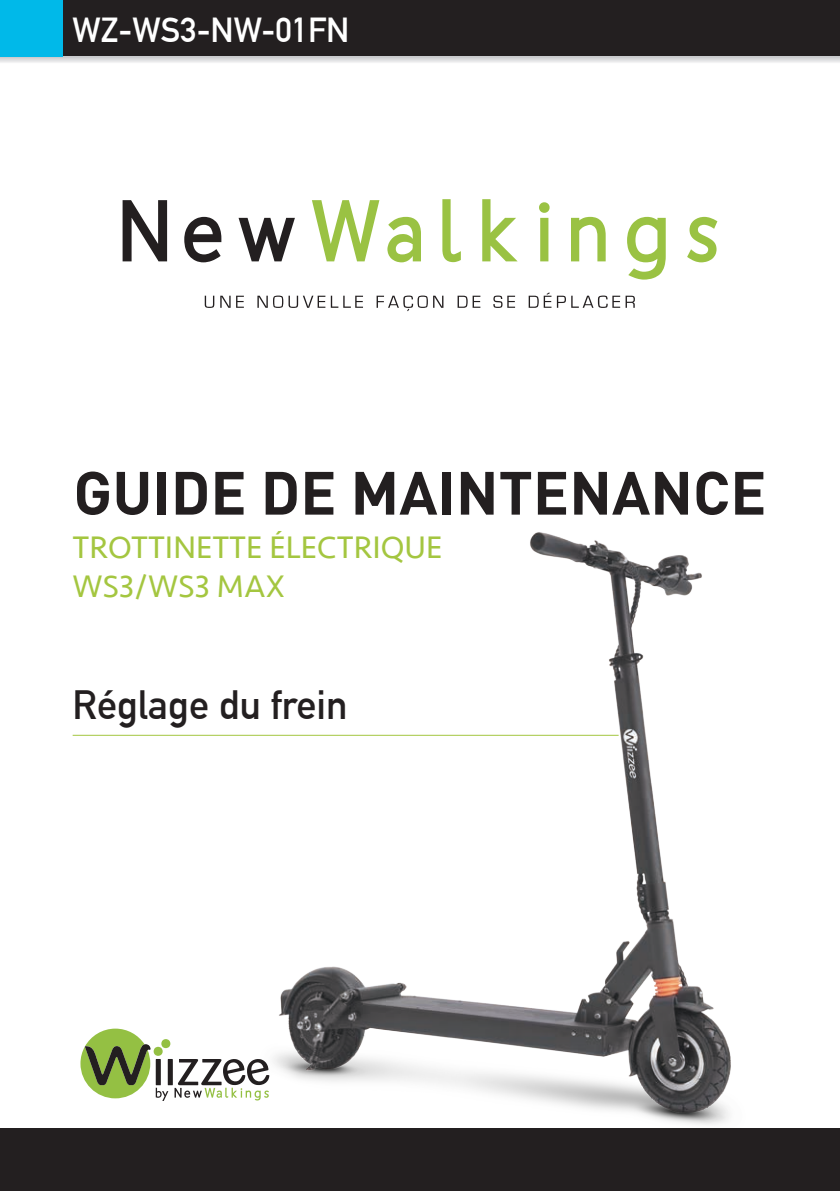
<style>
.page{position:relative;width:840px;height:1191px;background:#fff}
.page>*{position:absolute;margin:0;border:0;box-sizing:border-box;transform-origin:0 0}
.t1{font:60px "DIN Bold";color:#231f20}
.t2{font:700 40px "DIN Alternate";color:#231f20}
.t3{font:700 34px "DIN Alternate";color:#fff}
.t4{font:32px/38.4px "Seravek";color:#a4c640}
</style>
<div class="page">
<div style="left:0;top:0;width:839px;height:57px;background:#231f20"></div>
<div style="left:0;top:1128px;width:839px;height:63px;background:#231f20"></div>
<svg style="left:0;top:57px;width:839px;height:6px"></svg>
<svg style="left:205px;top:296px;width:9px;height:12px"></svg>
<svg style="left:220px;top:296px;width:10px;height:12px"></svg>
<svg style="left:236px;top:296px;width:8px;height:12px"></svg>
<svg style="left:257px;top:295px;width:106px;height:13px"></svg>
<svg style="left:376px;top:295px;width:51px;height:16px"></svg>
<svg style="left:433px;top:296px;width:10px;height:12px"></svg>
<svg style="left:457px;top:296px;width:23px;height:12px"></svg>
<svg style="left:493px;top:295px;width:22px;height:13px"></svg>
<svg style="left:528px;top:292px;width:37px;height:16px"></svg>
<svg style="left:571px;top:295px;width:48px;height:13px"></svg>
<svg style="left:625px;top:296px;width:9px;height:12px"></svg>
<svg style="left:184px;top:217px;width:37px;height:45px"></svg>
<svg style="left:238px;top:218px;width:57px;height:43px"></svg>
<svg style="left:122px;top:200px;width:45px;height:61px"></svg>
<svg style="left:387px;top:217px;width:34px;height:45px"></svg>
<svg style="left:442px;top:199px;width:18px;height:63px"></svg>
<svg style="left:482px;top:199px;width:35px;height:62px"></svg>
<svg style="left:539px;top:202px;width:10px;height:59px"></svg>
<svg style="left:571px;top:217px;width:34px;height:44px"></svg>
<svg style="left:627px;top:217px;width:38px;height:63px"></svg>
<svg style="left:687px;top:217px;width:30px;height:45px"></svg>
<svg style="left:312px;top:200px;width:67px;height:61px"></svg>
<img style="left:232px;top:532px;width:499px;height:593px">
<svg style="left:80px;top:1028px;width:189px;height:73px"></svg>
<hr style="left:73px;top:735px;width:545px;height:1px;background:#a4c640">
<div style="left:0;top:0;width:62px;height:57px;background:#00b9e9"></div>
<p class="t3" style="left:73px;top:4px;width:278px">WZ-WS3-NW-01FN</p>
<h1 class="t1" style="left:73px;top:454px;width:694px">GUIDE DE MAINTENANCE</h1>
<p class="t4" style="left:73px;top:528px;width:371px">TROTTINETTE ÉLECTRIQUE<br>WS3/WS3 MAX</p>
<p class="t2" style="left:73px;top:674px;width:276px">Réglage du frein</p>
</div>
